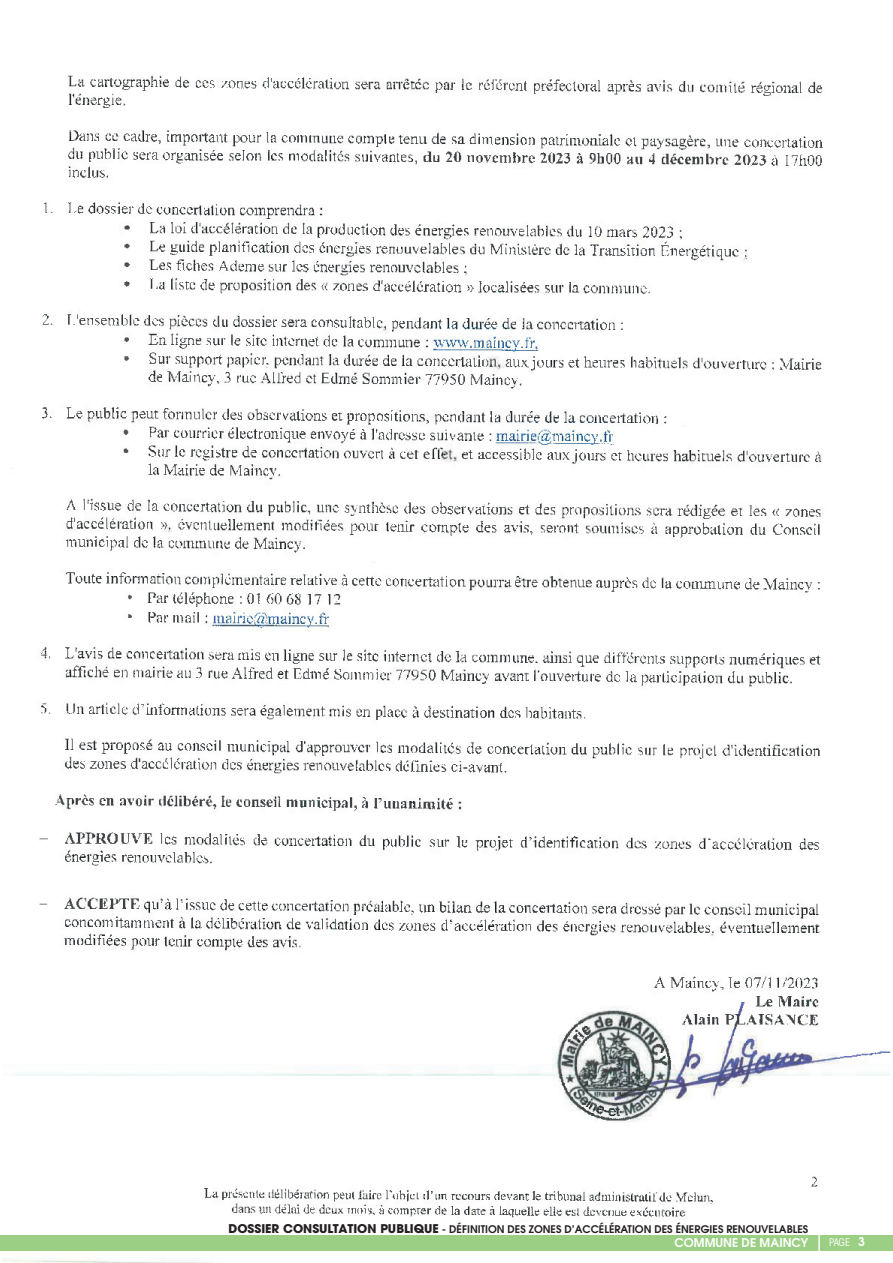
<style>
.page{position:relative;width:893px;height:1263px;background:#fff}
.page>*{position:absolute;margin:0;border:0;box-sizing:border-box;transform-origin:0 0}
.t1{font:600 12px "ITC Avant Garde Pro";color:#fff}
.t2{font:600 10.5px "ITC Avant Garde Pro";color:#231f20}
.t3{font:condensed 10.5px "ITC Avant Garde Std";color:#fff}
.s1{font-weight:700;font-size:12px}
.s2{font-family:"ITC Avant Garde Pro";font-weight:600;font-stretch:normal;font-size:12px}
</style>
<div class="page">
<img style="left:3px;top:75px;width:887px;height:1188px">
<div style="left:0;top:1235px;width:893px;height:16px;background:#9bcf83"></div>
<svg style="left:818px;top:1235px;width:2px;height:16px"></svg>
<p class="t2" style="left:228px;top:1222px;width:581px"><span class="s1">DOSSIER CONSULTATION PUBLIQUE</span> - DÉFINITION DES ZONES D’ACCÉLÉRATION DES ÉNERGIES RENOUVELABLES</p>
<p class="t1" style="left:674px;top:1235px;width:135px">COMMUNE DE MAINCY</p>
<p class="t3" style="left:829px;top:1236px;width:37px">PAGE <span class="s2">3</span></p>
</div>
